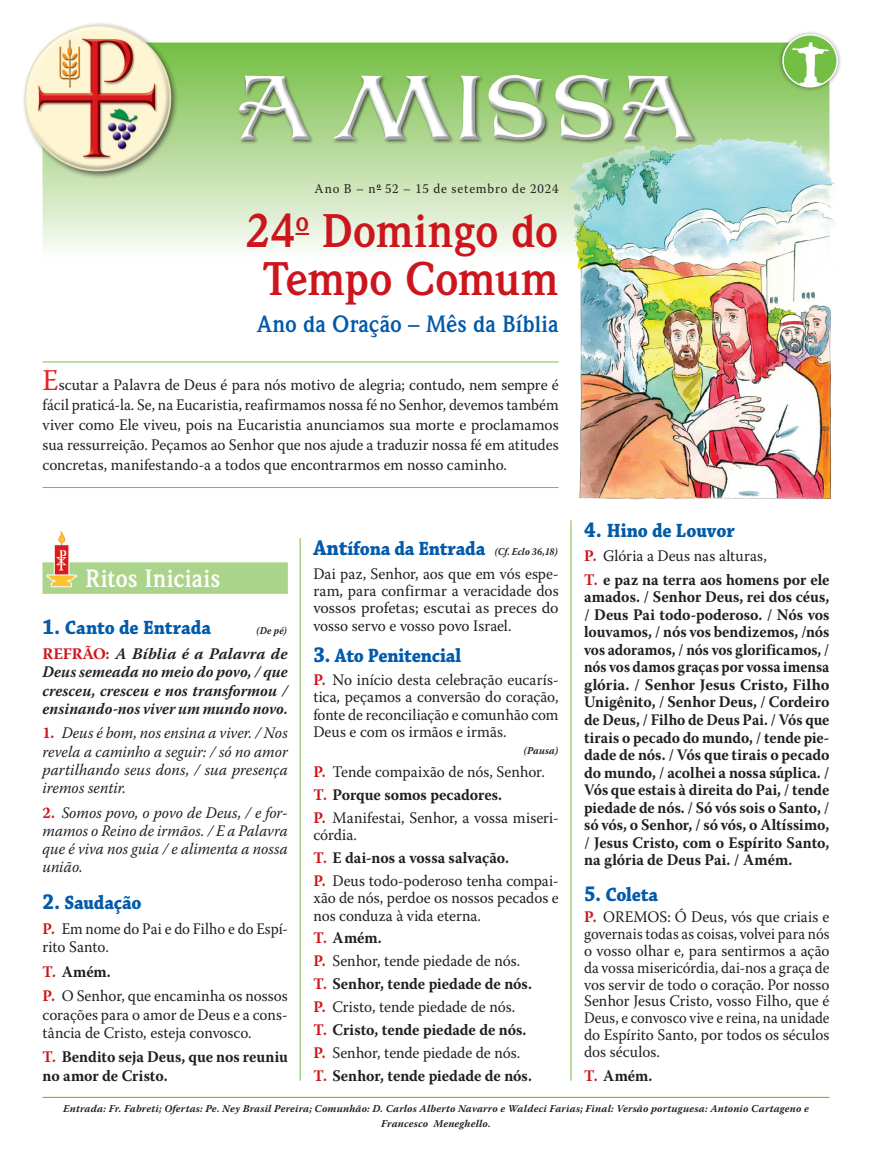
<style>
.page{position:relative;width:872px;height:1170px;background:#fff}
.page>*{position:absolute;margin:0;border:0;box-sizing:border-box;transform-origin:0 0}
.Título_da_Missa_maior{font:700 48px/47.7px "Weidemann IT Cby BT";letter-spacing:-.015em;color:#cd151d;text-align:center;scale:.95 1}
.Divisões{font:700 25.5px "Weidemann IT Cby BT";color:#fff;scale:.95 1}
.Título_da_Missa_menor{font:700 24px "Weidemann IT Cby BT";letter-spacing:-.005em;color:#015aaa;scale:.95 1}
.Itens{font:700 20.25px "Chaparral Pro";letter-spacing:-.005em;color:#015aaa;scale:.91 1}
.Texto_NORMAL{font:16.05px/16.8px "Warnock Pro";color:#231f20;text-align:justify;scale:.95 1}
.Texto_TODOS{font:700 16.05px/17.5px "Warnock Pro";letter-spacing:-.005em;color:#231f20;scale:.95 1}
.Box_Início{font:16.05px/20px "Warnock Pro";letter-spacing:.005em;color:#231f20;text-align:justify;scale:.95 1}
.Texto_CANTOS{font:italic 16.05px/18.3px "Warnock Pro";letter-spacing:.005em;color:#231f20;text-align:justify;scale:.95 1}
.Texto_NORMAL_sem_leitor{font:16.05px/17.2px "Warnock Pro";color:#231f20;text-align:justify;scale:.95 1}
.Texto_REFRÃO{font:italic 700 16.05px/18.3px "Warnock Pro";letter-spacing:.005em;color:#231f20;text-align:justify}
.Texto_NORMAL-2{font:16.05px/18.3px "Warnock Pro";color:#231f20;scale:.93 1}
.Data{font:13.5px "Warnock Pro";letter-spacing:.065em;color:#231f20;scale:.95 1}
.Crédito_das_Músicas{font:italic 700 10.5px/15px "Warnock Pro";letter-spacing:.02em;color:#231f20;text-align:center}
.Texto_NORMAL-3{font:italic 700 10.5px "Warnock Pro";letter-spacing:.02em;color:#231f20;scale:.95 1}
.Itens-2{font:italic 700 10.5px "Warnock Pro";color:#231f20;scale:.91 1}
.s1{font-size:30px;color:#ee1d23}
.s2{font-size:22.5px}
.s3{font-style:normal;color:#cd151d}
.s4{font-weight:700;font-style:normal;color:#cd151d}
.s5{font-weight:700;color:#cd151d}
.s6{color:#cd151d}
.s7{font-family:"Warnock Pro";font-style:italic;font-size:10.5px;color:#231f20}
</style>
<div class="page">
<svg style="left:43px;top:43px;width:786px;height:206px;background:#bbdea3"></svg>
<img style="left:233px;top:69px;width:465px;height:77px">
<div style="left:777px;top:30px;width:65px;height:62px;background:#231f20;opacity:.5"></div>
<svg style="left:783px;top:35px;width:54px;height:52px"></svg>
<img style="left:783px;top:42px;width:54px;height:45px">
<div style="left:782px;top:34px;width:56px;height:53px;border:2px solid #fff;border-radius:50%"></div>
<div style="left:43px;top:562px;width:245px;height:32px;background:#aad489"></div>
<img style="left:47px;top:531px;width:30px;height:56px">
<svg style="left:295px;top:233px;width:14px;height:2px"></svg>
<hr style="left:43px;top:361px;width:515px;height:1px;background:#71bf44">
<hr style="left:43px;top:487px;width:515px;height:1px;background:#71bf44">
<hr style="left:43px;top:1096px;width:786px;height:1px;background:#71bf44">
<hr style="left:570px;top:520px;width:1px;height:560px;background:#71bf44">
<img style="left:24px;top:23px;width:159px;height:155px">
<img style="left:566px;top:111px;width:269px;height:389px">
<hr style="left:300px;top:538px;width:1px;height:542px;background:#71bf44">
<p class="Data" style="left:314px;top:180px;width:258px">Ano B – n<sup>o</sup> 52 – 15 de setembro de 2024</p>
<p class="Título_da_Missa_maior" style="left:246px;top:206px;width:330px">24<sup>o</sup> Domingo do<br>Tempo Comum</p>
<p class="Título_da_Missa_menor" style="left:257px;top:308px;width:319px">Ano da Oração – Mês da Bíblia</p>
<p class="Box_Início" style="left:43px;top:374px;width:545px"><span class="s1">E</span>scutar a Palavra de Deus é para nós motivo de alegria; contudo, nem sempre é fácil praticá-la. Se, na Eucaristia, reafirmamos nossa fé no Senhor, devemos também viver como Ele viveu, pois na Eucaristia anunciamos sua morte e proclamamos sua ressurreição. Peçamos ao Senhor que nos ajude a traduzir nossa fé em atitudes concretas, manifestando-a a todos que encontrarmos em nosso caminho.</p>
<p class="Divisões" style="left:85px;top:562px;width:144px">Ritos Iniciais</p>
<p class="Itens" style="left:43px;top:616px;width:187px"><span class="s2">1.</span> Canto de Entrada</p>
<p class="Itens-2" style="left:257px;top:624px;width:35px">(De pé)</p>
<p class="Texto_REFRÃO" style="left:43px;top:644px;width:247px"><span class="s3">REFRÃO:</span> A Bíblia é a Palavra de Deus semeada no meio do povo, / que cresceu, cresceu e nos transformou / ensinando-nos viver um mundo novo.</p>
<p class="Texto_CANTOS" style="left:43px;top:723px;width:260px"><span class="s4">1.</span> Deus é bom, nos ensina a viver. / Nos revela a caminho a seguir: / só no amor partilhando seus dons, / sua presença iremos sentir.</p>
<p class="Texto_CANTOS" style="left:43px;top:803px;width:260px"><span class="s4">2.</span> Somos povo, o povo de Deus, / e for&shy;mamos o Reino de irmãos. / E a Palavra que é viva nos guia / e alimenta a nossa união.</p>
<p class="Itens" style="left:43px;top:890px;width:110px"><span class="s2">2.</span> Saudação</p>
<p class="Texto_NORMAL-2" style="left:43px;top:919px;width:265px"><span class="s5">P.</span> Em nome do Pai e do Filho e do Espí&shy;rito Santo.</p>
<p class="Texto_TODOS" style="left:43px;top:962px;width:73px"><span class="s6">T.</span> Amém.</p>
<p class="Texto_NORMAL" style="left:43px;top:986px;width:260px;line-height:18.3px"><span class="s5">P.</span> O Senhor, que encaminha os nossos corações para o amor de Deus e a cons&shy;tância de Cristo, esteja convosco.</p>
<p class="Texto_TODOS" style="left:43px;top:1047px;width:260px;line-height:18.3px"><span class="s6">T.</span> Bendito seja Deus, que nos reuniu no amor de Cristo.</p>
<p class="Itens" style="left:313px;top:536px;width:270px"><span class="s2">Ant</span>ífona da Entrada <span class="s7">(Cf. Eclo 36,18)</span></p>
<p class="Texto_NORMAL_sem_leitor" style="left:313px;top:564px;width:260px">Dai paz, Senhor, aos que em vós espe&shy;ram, para confirmar a veracidade dos vossos profetas; escutai as preces do vosso servo e vosso povo Israel.</p>
<p class="Itens" style="left:313px;top:643px;width:164px"><span class="s2">3.</span> Ato Penitencial</p>
<p class="Texto_NORMAL" style="left:313px;top:670px;width:260px;line-height:17.2px"><span class="s5">P.</span> No início desta celebração eucarís&shy;tica, peçamos a conversão do coração, fonte de reconciliação e comunhão com Deus e com os irmãos e irmãs.</p>
<p class="Texto_NORMAL-3" style="left:524px;top:744px;width:38px">(Pausa)</p>
<p class="Texto_NORMAL" style="left:313px;top:763px;width:245px"><span class="s5">P.</span> Tende compaixão de nós, Senhor.</p>
<p class="Texto_TODOS" style="left:313px;top:785px;width:200px"><span class="s6">T.</span> Porque somos pecadores.</p>
<p class="Texto_NORMAL" style="left:313px;top:808px;width:260px;line-height:17.2px"><span class="s5">P.</span> Manifestai, Senhor, a vossa miseri&shy;córdia.</p>
<p class="Texto_TODOS" style="left:313px;top:848px;width:207px"><span class="s6">T.</span> E dai-nos a vossa salvação.</p>
<p class="Texto_NORMAL" style="left:313px;top:871px;width:260px;line-height:17.2px"><span class="s5">P.</span> Deus todo-poderoso tenha compai&shy;xão de nós, perdoe os nossos pecados e nos conduza à vida eterna.</p>
<p class="Texto_TODOS" style="left:313px;top:929px;width:73px"><span class="s6">T.</span> Amém.</p>
<p class="Texto_NORMAL" style="left:313px;top:952px;width:219px"><span class="s5">P.</span> Senhor, tende piedade de nós.</p>
<p class="Texto_TODOS" style="left:313px;top:974px;width:231px"><span class="s6">T.</span> Senhor, tende piedade de nós.</p>
<p class="Texto_NORMAL" style="left:313px;top:998px;width:214px"><span class="s5">P.</span> Cristo, tende piedade de nós.</p>
<p class="Texto_TODOS" style="left:313px;top:1020px;width:226px"><span class="s6">T.</span> Cristo, tende piedade de nós.</p>
<p class="Texto_NORMAL" style="left:313px;top:1043px;width:219px"><span class="s5">P.</span> Senhor, tende piedade de nós.</p>
<p class="Texto_TODOS" style="left:313px;top:1066px;width:231px"><span class="s6">T.</span> Senhor, tende piedade de nós.</p>
<p class="Itens" style="left:584px;top:518px;width:167px"><span class="s2">4.</span> Hino de Louvor</p>
<p class="Texto_NORMAL" style="left:584px;top:547px;width:194px"><span class="s5">P.</span> Glória a Deus nas alturas,</p>
<p class="Texto_TODOS" style="left:584px;top:570px;width:260px;text-align:justify"><span class="s6">T.</span> e paz na terra aos homens por ele amados. / Senhor Deus, rei dos céus, / Deus Pai todo-poderoso. / Nós vos louvamos, / nós vos bendizemos, /nós vos adoramos, / nós vos glorificamos, / nós vos damos graças por vossa imensa glória. / Senhor Jesus Cristo, Filho Unigênito, / Senhor Deus, / Cordeiro de Deus, / Filho de Deus Pai. / Vós que tirais o pecado do mundo, / tende pie&shy;dade de nós. / Vós que tirais o pecado do mundo, / acolhei a nossa súplica. / Vós que estais à direita do Pai, / tende piedade de nós. / Só vós sois o Santo, / só vós, o Senhor, / só vós, o Altíssimo, / Jesus Cristo, com o Espírito Santo, na glória de Deus Pai. / Amém.</p>
<p class="Itens" style="left:584px;top:883px;width:83px"><span class="s2">5.</span> Coleta</p>
<p class="Texto_NORMAL" style="left:584px;top:908px;width:260px"><span class="s5">P.</span> OREMOS: Ó Deus, vós que criais e governais todas as coisas, volvei para nós o vosso olhar e, para sentirmos a ação da vossa misericórdia, dai-nos a graça de vos servir de todo o coração. Por nosso Senhor Jesus Cristo, vosso Filho, que é Deus, e convosco vive e reina, na unidade do Espírito Santo, por todos os séculos dos séculos.</p>
<p class="Texto_TODOS" style="left:584px;top:1066px;width:73px"><span class="s6">T.</span> Amém.</p>
<p class="Crédito_das_Músicas" style="left:63px;top:1100px;width:747px">Entrada: Fr. Fabreti; Ofertas: Pe. Ney Brasil Pereira; Comunhão: D. Carlos Alberto Navarro e Waldeci Farias; Final: Versão portuguesa: Antonio Cartageno e<br>Francesco Meneghello.</p>
</div>
